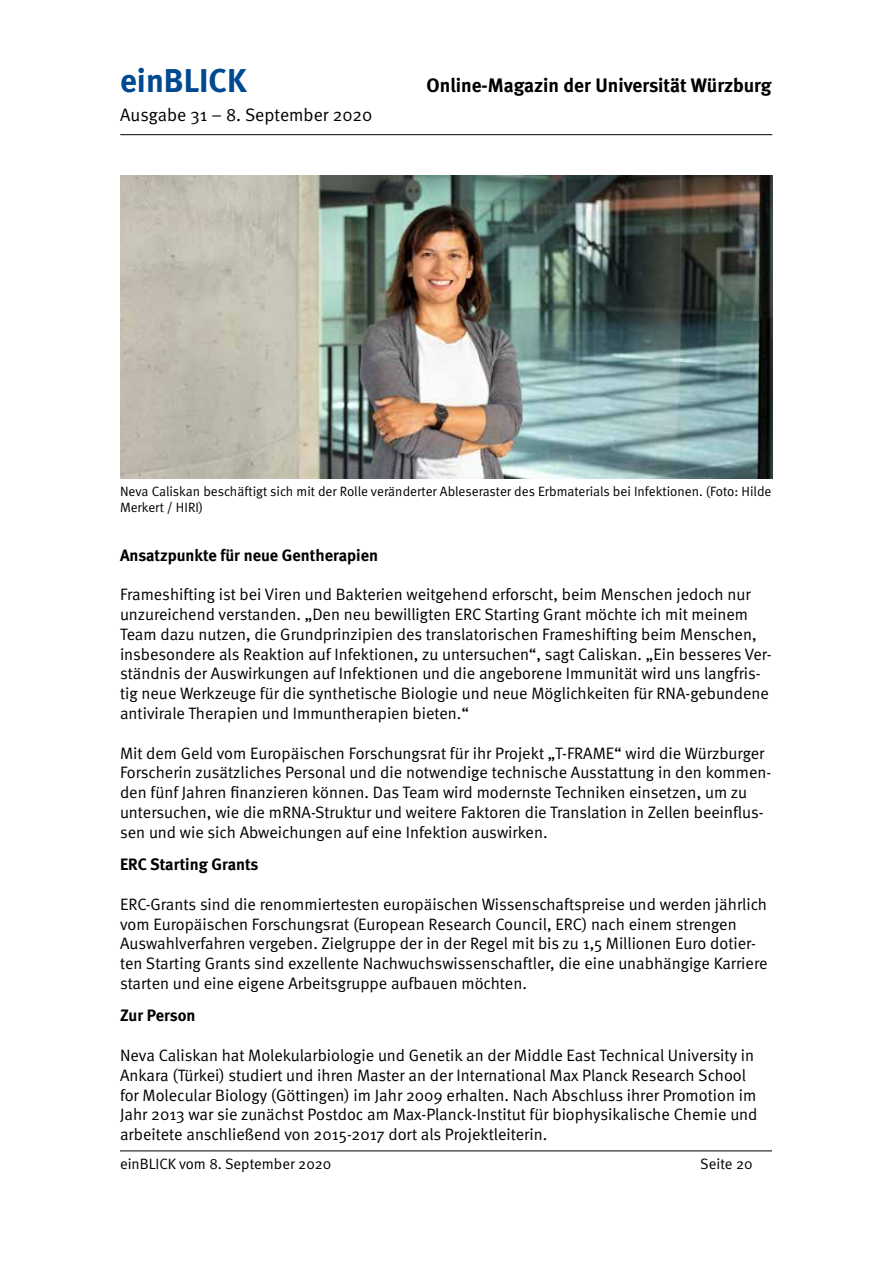
<style>
.page{position:relative;width:893px;height:1263px;background:#fff}
.page>*{position:absolute;margin:0;border:0;box-sizing:border-box;transform-origin:0 0}
.t1{font:700 33px "Meta";color:#004990}
.t2{font:700 19.5px "Meta";color:#000}
.t3{font:18px "Meta Normal";color:#000}
.t4{font:16.5px/19.8px "Meta Normal";color:#000}
.t5{font:700 16.5px "Meta";color:#000}
.t6{font:15px "Meta Normal";color:#000}
.t7{font:13.5px/16.2px "Meta Normal";color:#000}
</style>
<div class="page">
<hr style="left:120px;top:134px;width:652px;height:1px;background:#000">
<hr style="left:120px;top:1150px;width:652px;height:1px;background:#000">
<img style="left:120px;top:176px;width:653px;height:302px">
<h1 class="t1" style="left:120px;top:61px;width:128px">einBLICK</h1>
<p class="t2" style="left:427px;top:74px;width:346px">Online-Magazin der Universität Würzburg</p>
<p class="t3" style="left:120px;top:105px;width:254px">Ausgabe 31 – 8. September 2020</p>
<p class="t7" style="left:120px;top:483px;width:653px">Neva Caliskan beschäftigt sich mit der Rolle veränderter Ableseraster des Erbmaterials bei Infektionen. (Foto: Hilde<br>Merkert / HIRI)</p>
<p class="t5" style="left:120px;top:545px;width:260px">Ansatzpunkte für neue Gentherapien</p>
<p class="t4" style="left:120px;top:584px;width:653px">Frameshifting ist bei Viren und Bakterien weitgehend erforscht, beim Menschen jedoch nur unzureichend verstanden. „Den neu bewilligten ERC Starting Grant möchte ich mit meinem Team dazu nutzen, die Grundprinzipien des translatorischen Frameshifting beim Menschen, insbesondere als Reaktion auf Infektionen, zu untersuchen“, sagt Caliskan. „Ein besseres Ver&shy;ständnis der Auswirkungen auf Infektionen und die angeborene Immunität wird uns langfris&shy;tig neue Werkzeuge für die synthetische Biologie und neue Möglichkeiten für RNA-gebundene antivirale Therapien und Immuntherapien bieten.“</p>
<p class="t4" style="left:120px;top:743px;width:653px">Mit dem Geld vom Europäischen Forschungsrat für ihr Projekt „T-FRAME“ wird die Würzburger Forscherin zusätzliches Personal und die notwendige technische Ausstattung in den kommen&shy;den fünf Jahren finanzieren können. Das Team wird modernste Techniken einsetzen, um zu untersuchen, wie die mRNA-Struktur und weitere Faktoren die Translation in Zellen beeinflus&shy;sen und wie sich Abweichungen auf eine Infektion auswirken.</p>
<p class="t5" style="left:120px;top:855px;width:140px">ERC Starting Grants</p>
<p class="t4" style="left:120px;top:894px;width:649px">ERC-Grants sind die renommiertesten europäischen Wissenschaftspreise und werden jährlich vom Europäischen Forschungsrat (European Research Council, ERC) nach einem strengen Auswahlverfahren vergeben. Zielgruppe der in der Regel mit bis zu 1,5 Millionen Euro dotier&shy;ten Starting Grants sind exzellente Nachwuchswissenschaftler, die eine unabhängige Karriere starten und eine eigene Arbeitsgruppe aufbauen möchten.</p>
<p class="t5" style="left:120px;top:1006px;width:77px">Zur Person</p>
<p class="t4" style="left:120px;top:1045px;width:639px">Neva Caliskan hat Molekularbiologie und Genetik an der Middle East Technical University in Ankara (Türkei) studiert und ihren Master an der International Max Planck Research School for Molecular Biology (Göttingen) im Jahr 2009 erhalten. Nach Abschluss ihrer Promotion im Jahr 2013 war sie zunächst Postdoc am Max-Planck-Institut für biophysikalische Chemie und arbeitete anschließend von 2015-2017 dort als Projektleiterin.</p>
<p class="t6" style="left:120px;top:1155px;width:213px">einBLICK vom 8. September 2020</p>
<p class="t6" style="left:700px;top:1155px;width:54px">Seite 20</p>
</div>
